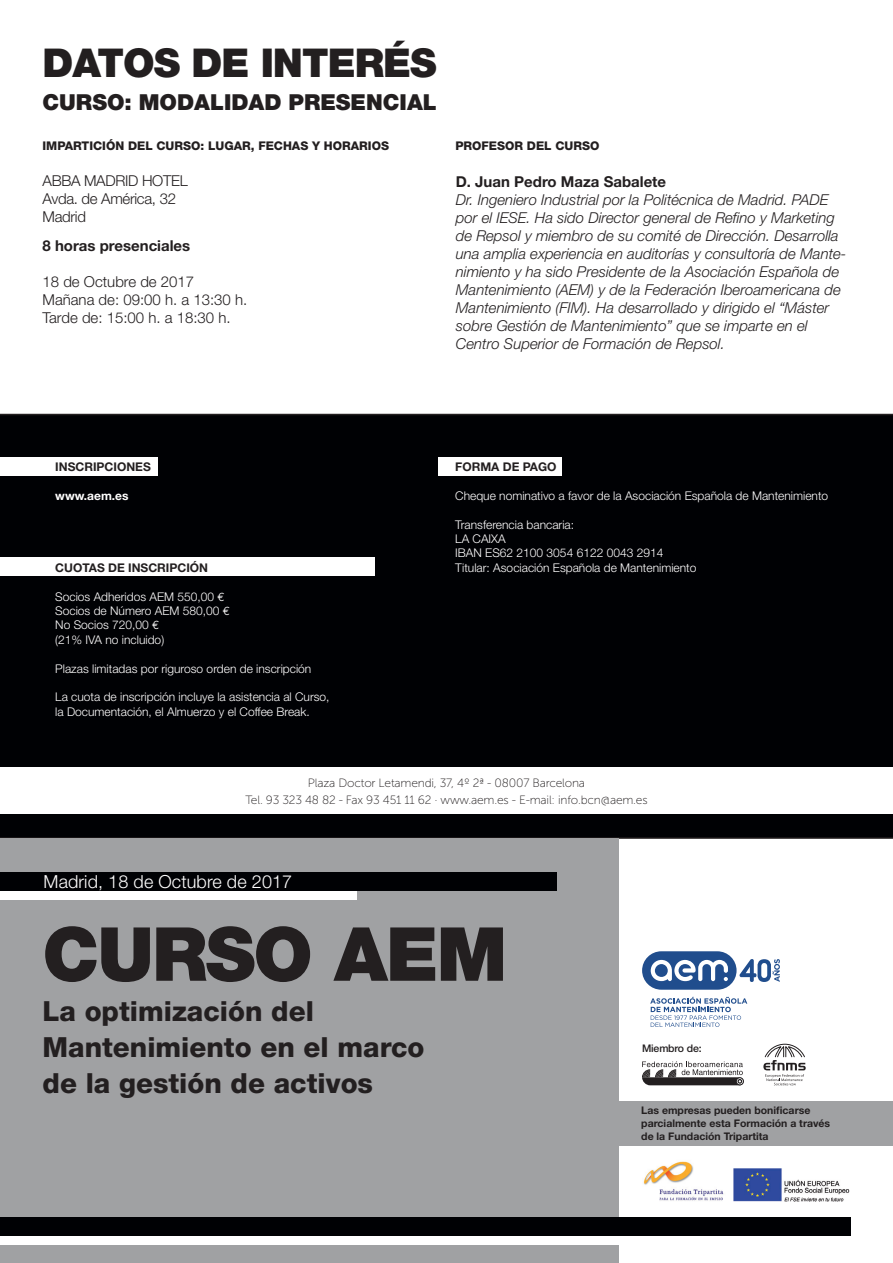
<style>
.page{position:relative;width:893px;height:1263px;background:#fff}
.page>*{position:absolute;margin:0;border:0;box-sizing:border-box;transform-origin:0 0}
.t1{font:900 74.55px "Helvetica Neue";letter-spacing:-.025em;color:#231f20}
.t2{font:900 39.75px "Helvetica Neue";letter-spacing:-.025em;color:#231f20}
.t3{font:800 27.75px/36px "Helvetica Neue";color:#231f20}
.t4{font:900 22.05px "Helvetica Neue";color:#231f20}
.t5{font:300 18px "Helvetica Neue";letter-spacing:.005em;color:#fff}
.OBJETIVOS{font:italic 300 15px/18px "Helvetica Neue";color:#231f20}
.OBJETIVOS-2{font:300 15px "Helvetica Neue";color:#231f20}
.OBJETIVOS-3{font:700 15px "Helvetica Neue";color:#231f20}
.OBJETIVOS-4{font:300 15px "Helvetica Neue";letter-spacing:-.02em;color:#231f20}
.t6{font:300 12px/14.4px "Helvetica Neue";color:#fff}
.t7{font:12px "Museo Sans 100";letter-spacing:-.015em;color:#231f20}
.t8{font:800 12px "Helvetica Neue";color:#231f20}
.t9{font:700 12px "Helvetica Neue";color:#231f20}
.t10{font:700 12px "Helvetica Neue";color:#fff}
.t11{font:700 10.5px/12.6px "Helvetica Neue";color:#231f20}
.t12{font:500 10.5px "Helvetica Neue";letter-spacing:-.015em;color:#231f20}
.s1{font-family:"Euro Mono";font-weight:400}
</style>
<div class="page">
<div style="left:0;top:414px;width:893px;height:425px;background:#000104"></div>
<div style="left:0;top:838px;width:618px;height:425px;background:#a0a1a3"></div>
<div style="left:0;top:881px;width:357px;height:19px;background:#fff"></div>
<div style="left:0;top:1226px;width:867px;height:19px;background:#fff"></div>
<div style="left:0;top:872px;width:556px;height:19px;background:#000104"></div>
<div style="left:0;top:1216px;width:850px;height:19px;background:#000104"></div>
<svg style="left:763px;top:1043px;width:43px;height:42px"></svg>
<svg style="left:642px;top:1061px;width:102px;height:24px"></svg>
<div style="left:0;top:457px;width:157px;height:19px;background:#fff"></div>
<div style="left:0;top:557px;width:374px;height:19px;background:#fff"></div>
<div style="left:438px;top:457px;width:123px;height:19px;background:#fff"></div>
<div style="left:0;top:767px;width:893px;height:47px;background:#fff"></div>
<img style="left:734px;top:1169px;width:116px;height:32px">
<img style="left:643px;top:1161px;width:81px;height:40px">
<div style="left:581px;top:1101px;width:312px;height:45px;background:#a0a1a3"></div>
<div style="left:642px;top:951px;width:95px;height:39px;background:#204d8d;border-radius:19px"></div>
<svg style="left:650px;top:997px;width:97px;height:30px"></svg>
<svg style="left:651px;top:960px;width:77px;height:21px"></svg>
<svg style="left:739px;top:959px;width:41px;height:23px"></svg>
<p class="t2" style="left:43px;top:39px;width:396px">DATOS DE INTERÉS</p>
<p class="t4" style="left:43px;top:89px;width:396px">CURSO: MODALIDAD PRESENCIAL</p>
<p class="t8" style="left:43px;top:138px;width:348px">IMPARTICIÓN DEL CURSO: LUGAR, FECHAS Y HORARIOS</p>
<p class="OBJETIVOS-4" style="left:43px;top:172px;width:147px">ABBA MADRID HOTEL</p>
<p class="OBJETIVOS-4" style="left:43px;top:190px;width:135px">Avda. de América, 32</p>
<p class="OBJETIVOS-4" style="left:43px;top:208px;width:45px">Madrid</p>
<p class="OBJETIVOS-3" style="left:43px;top:236px;width:149px">8 horas presenciales</p>
<p class="OBJETIVOS-2" style="left:43px;top:272px;width:153px">18 de Octubre de 2017</p>
<p class="OBJETIVOS-2" style="left:43px;top:290px;width:206px">Mañana de: 09:00 h. a 13:30 h.</p>
<p class="OBJETIVOS-2" style="left:43px;top:308px;width:190px">Tarde de: 15:00 h. a 18:30 h.</p>
<p class="t8" style="left:455px;top:138px;width:145px">PROFESOR DEL CURSO</p>
<p class="OBJETIVOS-3" style="left:456px;top:172px;width:212px">D. Juan Pedro Maza Sabalete</p>
<p class="OBJETIVOS" style="left:456px;top:190px;width:392px">Dr. Ingeniero Industrial por la Politécnica de Madrid. PADE por el IESE. Ha sido Director general de Refino y Marketing de Repsol y miembro de su comité de Dirección. Desarrolla una amplia experiencia en auditorías y consultoría de Mante&shy;nimiento y ha sido Presidente de la Asociación Española de Mantenimiento (AEM) y de la Federación Iberoamericana de Mantenimiento (FIM). Ha desarrollado y dirigido el “Máster sobre Gestión de Mantenimiento” que se imparte en el Centro Superior de Formación de Repsol.</p>
<p class="t9" style="left:55px;top:459px;width:97px">INSCRIPCIONES</p>
<p class="t10" style="left:55px;top:488px;width:75px">www.aem.es</p>
<p class="t9" style="left:55px;top:560px;width:154px">CUOTAS DE INSCRIPCIÓN</p>
<p class="t6" style="left:55px;top:589px;width:171px">Socios Adheridos AEM 550,00 <span class="s1">E</span></p>
<p class="t6" style="left:55px;top:603px;width:176px">Socios de Número AEM 580,00 <span class="s1">E</span></p>
<p class="t6" style="left:55px;top:618px;width:106px">No Socios 720,00 <span class="s1">E</span></p>
<p class="t6" style="left:55px;top:632px;width:110px">(21% IVA no incluido)</p>
<p class="t6" style="left:55px;top:661px;width:258px">Plazas limitadas por riguroso orden de inscripción</p>
<p class="t6" style="left:55px;top:690px;width:276px">La cuota de inscripción incluye la asistencia al Curso, la Documentación, el Almuerzo y el Coffee Break.</p>
<p class="t9" style="left:455px;top:459px;width:103px">FORMA DE PAGO</p>
<p class="t6" style="left:455px;top:488px;width:374px">Cheque nominativo a favor de la Asociación Española de Mantenimiento</p>
<p class="t6" style="left:455px;top:517px;width:120px">Transferencia bancaria:</p>
<p class="t6" style="left:455px;top:531px;width:52px">LA CAIXA</p>
<p class="t6" style="left:455px;top:546px;width:210px">IBAN ES62 2100 3054 6122 0043 2914</p>
<p class="t6" style="left:455px;top:560px;width:243px">Titular: Asociación Española de Mantenimiento</p>
<p class="t7" style="left:308px;top:777px;width:279px">Plaza Doctor Letamendi, 37, 4º 2ª - 08007 Barcelona</p>
<p class="t7" style="left:245px;top:793px;width:404px">Tel. 93 323 48 82 - Fax 93 451 11 62 · www.aem.es - E-mail: info.bcn@aem.es</p>
<p class="t5" style="left:44px;top:870px;width:250px">Madrid, 18 de Octubre de 2017</p>
<p class="t1" style="left:43px;top:910px;width:466px">CURSO AEM</p>
<p class="t3" style="left:43px;top:993px;width:383px">La optimización del<br>Mantenimiento en el marco de la gestión de activos</p>
<p class="t12" style="left:642px;top:1042px;width:61px">Miembro de:</p>
<p class="t11" style="left:641px;top:1104px;width:190px">Las empresas pueden bonificarse parcialmente esta Formación a través de la Fundación Tripartita</p>
</div>
